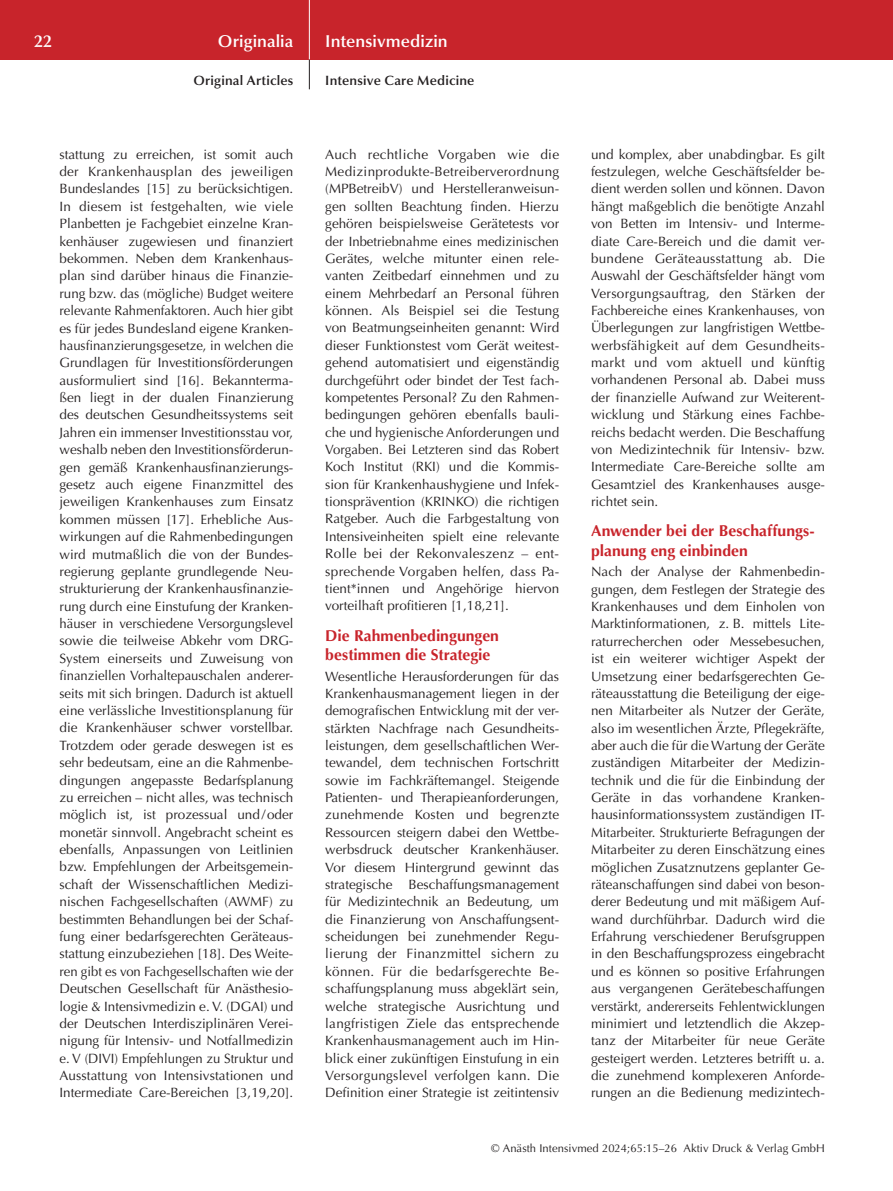
<style>
.page{position:relative;width:893px;height:1191px;background:#fff}
.page>*{position:absolute;margin:0;border:0;box-sizing:border-box;transform-origin:0 0}
.t1{font:600 17.25px "Optima";color:#fff}
.t2{font:700 15.75px/19.6px "Optima";color:#c8242b}
.t3{font:13.5px/17.4px "Optima";color:#231f20}
.t4{font:600 13.5px "Optima";letter-spacing:.015em;color:#231f20}
.t5{font:11.25px "Optima";letter-spacing:.005em;color:#231f20}
</style>
<div class="page">
<div style="left:0;top:0;width:893px;height:60px;background:#c8242b"></div>
<hr style="left:309px;top:0;width:1px;height:60px;background:#fff">
<svg style="left:309px;top:60px;width:1px;height:29px"></svg>
<p class="t1" style="left:34px;top:31px;width:20px">22</p>
<p class="t1" style="left:218px;top:31px;width:77px">Originalia</p>
<p class="t4" style="left:194px;top:73px;width:101px">Original Articles</p>
<p class="t1" style="left:325px;top:31px;width:124px">Intensivmedizin</p>
<p class="t4" style="left:325px;top:73px;width:151px">Intensive Care Medicine</p>
<p class="t3" style="left:60px;top:146px;width:235px">stattung zu erreichen, ist somit auch der Krankenhausplan des jeweiligen Bundeslandes [15] zu berücksichtigen.<br>In diesem ist festgehalten, wie viele Planbetten je Fachgebiet einzelne Kran&shy;kenhäuser zugewiesen und finanziert bekommen. Neben dem Krankenhaus&shy;plan sind darüber hinaus die Finanzie&shy;rung bzw. das (mögliche) Budget weitere relevante Rahmenfaktoren. Auch hier gibt es für jedes Bundesland eigene Kranken-- hausfinanzierungsgesetze, in welchen die Grundlagen für Investitionsförderungen ausformuliert sind [16]. Bekannterma&shy;ßen liegt in der dualen Finanzierung des deutschen Gesundheitssystems seit Jahren ein immenser Investitionsstau vor, weshalb neben den Investitionsförderun&shy;gen gemäß Krankenhausfinanzierungs&shy;gesetz auch eigene Finanzmittel des jeweiligen Krankenhauses zum Einsatz kommen müssen [17]. Erhebliche Aus-- wirkungen auf die Rahmenbedingungen wird mutmaßlich die von der Bundes&shy;regierung geplante grundlegende Neu-- strukturierung der Krankenhausfinanzie&shy;rung durch eine Einstufung der Kranken&shy;häuser in verschiedene Versorgungslevel sowie die teilweise Abkehr vom DRG-System einerseits und Zuweisung von finanziellen Vorhaltepauschalen anderer&shy;seits mit sich bringen. Dadurch ist aktuell eine verlässliche Investitionsplanung für die Krankenhäuser schwer vorstellbar.<br>Trotzdem oder gerade deswegen ist es sehr bedeutsam, eine an die Rahmenbe&shy;dingungen angepasste Bedarfsplanung zu erreichen – nicht alles, was technisch möglich ist, ist prozessual und/oder monetär sinnvoll. Angebracht scheint es ebenfalls, Anpassungen von Leitlinien bzw. Empfehlungen der Arbeitsgemein&shy;schaft der Wissenschaftlichen Medizi&shy;nischen Fachgesellschaften (AWMF) zu bestimmten Behandlungen bei der Schaf-- fung einer bedarfsgerechten Geräteaus&shy;stattung einzubeziehen [18]. Des Weite&shy;ren gibt es von Fachgesellschaften wie der Deutschen Gesellschaft für Anästhesio&shy;logie &amp; Intensivmedizin e. V. (DGAI) und der Deutschen Interdisziplinären Verei&shy;nigung für Intensiv- und Notfallmedizin e. V (DIVI) Empfehlungen zu Struktur und Ausstattung von Intensivstationen und Intermediate Care-Bereichen [3,19,20].</p>
<p class="t3" style="left:325px;top:146px;width:235px">Auch rechtliche Vorgaben wie die Medizinprodukte-Betreiberverordnung (MPBetreibV) und Herstelleranweisun&shy;gen sollten Beachtung finden. Hierzu gehören beispielsweise Gerätetests vor der Inbetriebnahme eines medizinischen Gerätes, welche mitunter einen rele&shy;vanten Zeitbedarf einnehmen und zu einem Mehrbedarf an Personal führen können. Als Beispiel sei die Testung von Beatmungseinheiten genannt: Wird dieser Funktionstest vom Gerät weitest&shy;gehend automatisiert und eigenständig durchgeführt oder bindet der Test fach-- kompetentes Personal? Zu den Rahmen&shy;bedingungen gehören ebenfalls bauli&shy;che und hygienische Anforderungen und Vorgaben. Bei Letzteren sind das Robert Koch Institut (RKI) und die Kommis-- sion für Krankenhaushygiene und Infek&shy;tionsprävention (KRINKO) die richtigen Ratgeber. Auch die Farbgestaltung von Intensiveinheiten spielt eine relevante Rolle bei der Rekonvaleszenz – ent&shy;sprechende Vorgaben helfen, dass Pa-- tient*innen und Angehörige hiervon vorteilhaft profitieren [1,18,21].</p>
<p class="t2" style="left:325px;top:626px;width:175px">Die Rahmenbedingungen bestimmen die Strategie</p>
<p class="t3" style="left:325px;top:667px;width:235px">Wesentliche Herausforderungen für das Krankenhausmanagement liegen in der demografischen Entwicklung mit der ver&shy;stärkten Nachfrage nach Gesundheits&shy;leistungen, dem gesellschaftlichen Wer&shy;tewandel, dem technischen Fortschritt sowie im Fachkräftemangel. Steigende Patienten- und Therapieanforderungen, zunehmende Kosten und begrenzte Ressourcen steigern dabei den Wettbe&shy;werbsdruck deutscher Krankenhäuser.<br>Vor diesem Hintergrund gewinnt das strategische Beschaffungsmanagement für Medizintechnik an Bedeutung, um die Finanzierung von Anschaffungsent&shy;scheidungen bei zunehmender Regu-- lierung der Finanzmittel sichern zu können. Für die bedarfsgerechte Be&shy;schaffungsplanung muss abgeklärt sein, welche strategische Ausrichtung und langfristigen Ziele das entsprechende Krankenhausmanagement auch im Hin&shy;blick einer zukünftigen Einstufung in ein Versorgungslevel verfolgen kann. Die Definition einer Strategie ist zeitintensiv</p>
<p class="t3" style="left:591px;top:146px;width:235px">und komplex, aber unabdingbar. Es gilt festzulegen, welche Geschäftsfelder be&shy;dient werden sollen und können. Davon hängt maßgeblich die benötigte Anzahl von Betten im Intensiv- und Interme-- diate Care-Bereich und die damit ver-- bundene Geräteausstattung ab. Die Auswahl der Geschäftsfelder hängt vom Versorgungsauftrag, den Stärken der Fachbereiche eines Krankenhauses, von Überlegungen zur langfristigen Wettbe&shy;werbsfähigkeit auf dem Gesundheits&shy;markt und vom aktuell und künftig vorhandenen Personal ab. Dabei muss der finanzielle Aufwand zur Weiterent&shy;wicklung und Stärkung eines Fachbe&shy;reichs bedacht werden. Die Beschaffung von Medizintechnik für Intensiv- bzw.<br>Intermediate Care-Bereiche sollte am Gesamtziel des Krankenhauses ausge&shy;richtet sein.</p>
<p class="t2" style="left:591px;top:521px;width:225px">Anwender bei der Beschaffungs&shy;planung eng einbinden</p>
<p class="t3" style="left:591px;top:563px;width:235px">Nach der Analyse der Rahmenbedin&shy;gungen, dem Festlegen der Strategie des Krankenhauses und dem Einholen von Marktinformationen, z. B. mittels Lite&shy;raturrecherchen oder Messebesuchen, ist ein weiterer wichtiger Aspekt der Umsetzung einer bedarfsgerechten Ge-- räteausstattung die Beteiligung der eige&shy;nen Mitarbeiter als Nutzer der Geräte, also im wesentlichen Ärzte, Pflegekräfte, aber auch die für die Wartung der Geräte zuständigen Mitarbeiter der Medizin&shy;technik und die für die Einbindung der Geräte in das vorhandene Kranken&shy;hausinformationssystem zuständigen IT-Mitarbeiter. Strukturierte Befragungen der Mitarbeiter zu deren Einschätzung eines möglichen Zusatznutzens geplanter Ge&shy;räteanschaffungen sind dabei von beson&shy;derer Bedeutung und mit mäßigem Auf&shy;wand durchführbar. Dadurch wird die Erfahrung verschiedener Berufsgruppen in den Beschaffungsprozess eingebracht und es können so positive Erfahrungen aus vergangenen Gerätebeschaffungen verstärkt, andererseits Fehlentwicklungen minimiert und letztendlich die Akzep&shy;tanz der Mitarbeiter für neue Geräte gesteigert werden. Letzteres betrifft u. a. die zunehmend komplexeren Anforde&shy;rungen an die Bedienung medizintech-</p>
<p class="t5" style="left:491px;top:1142px;width:335px">© Anästh Intensivmed 2024;65:15–26 Aktiv Druck &amp; Verlag GmbH</p>
</div>
